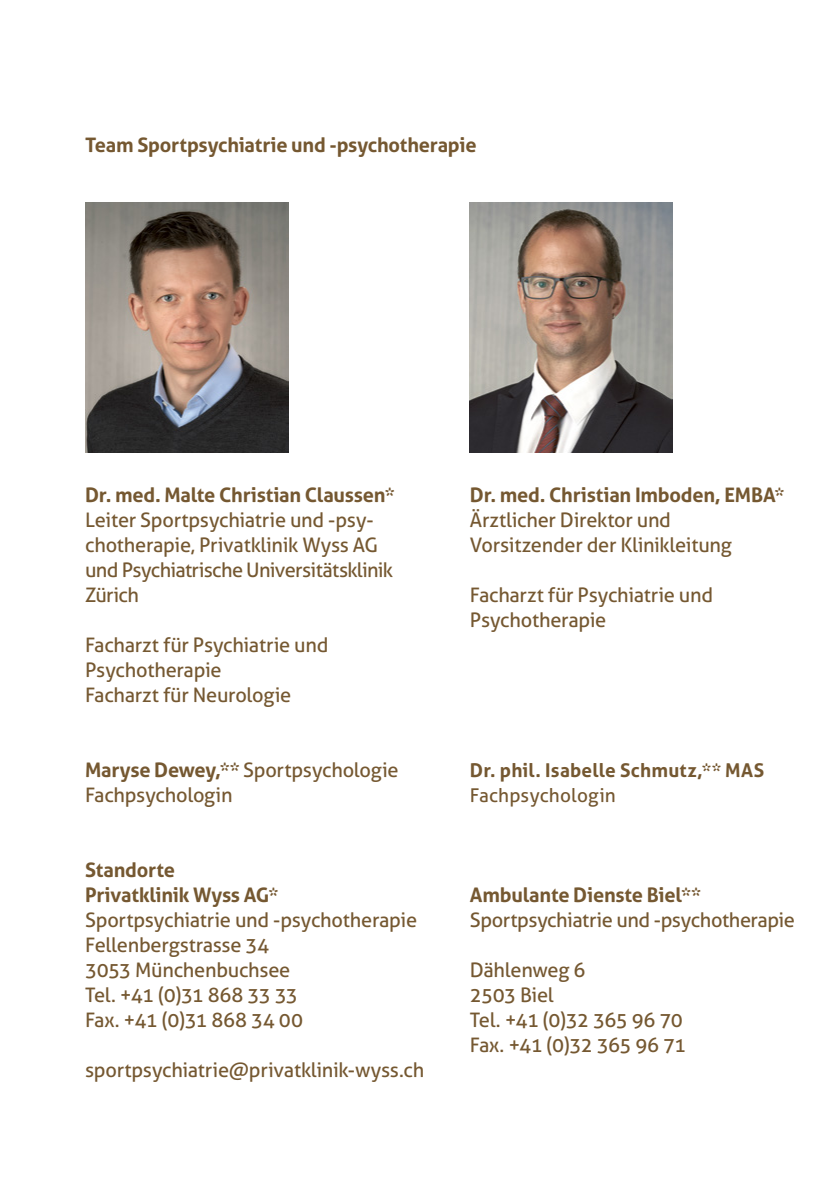
<style>
.page{position:relative;width:823px;height:1191px;background:#fff}
.page>*{position:absolute;margin:0;border:0;box-sizing:border-box;transform-origin:0 0}
.t1{font:20px/25px "Aller";letter-spacing:-.015em;color:#755831}
.t2{font:700 20px/25px "Aller";letter-spacing:-.01em;color:#755831}
.t3{font:700 19px "Aller";letter-spacing:.01em;color:#755831}
.t4{font:19px "Aller";letter-spacing:.005em;color:#755831}
.s1{font-weight:700}
</style>
<div class="page">
<img style="left:85px;top:203px;width:203px;height:250px">
<img style="left:469px;top:203px;width:203px;height:250px">
<p class="t2" style="left:85px;top:132px;width:393px">Team Sportpsychiatrie und -psychotherapie</p>
<p class="t2" style="left:85px;top:482px;width:311px">Dr. med. Malte Christian Claussen*</p>
<p class="t1" style="left:85px;top:507px;width:309px">Leiter Sportpsychiatrie und -psy&shy;chotherapie, Privatklinik Wyss AG und Psychiatrische Universitätsklinik<br>Zürich</p>
<p class="t1" style="left:85px;top:632px;width:245px">Facharzt für Psychiatrie und<br>Psychotherapie<br>Facharzt für Neurologie</p>
<p class="t2" style="left:469px;top:482px;width:316px">Dr. med. Christian Imboden, EMBA*</p>
<p class="t1" style="left:469px;top:507px;width:263px">Ärztlicher Direktor und<br>Vorsitzender der Klinikleitung</p>
<p class="t1" style="left:469px;top:582px;width:245px">Facharzt für Psychiatrie und<br>Psychotherapie</p>
<p class="t1" style="left:85px;top:757px;width:315px"><span class="s1">Maryse Dewey,**</span> Sportpsychologie<br>Fachpsychologin</p>
<p class="t3" style="left:469px;top:759px;width:296px">Dr. phil. Isabelle Schmutz,** MAS</p>
<p class="t4" style="left:469px;top:784px;width:147px">Fachpsychologin</p>
<p class="t2" style="left:85px;top:857px;width:194px">Standorte<br>Privatklinik Wyss AG*</p>
<p class="t1" style="left:85px;top:907px;width:333px">Sportpsychiatrie und -psychotherapie<br>Fellenbergstrasse 34<br>3053 Münchenbuchsee<br>Tel. +41 (0)31 868 33 33<br>Fax. +41 (0)31 868 34 00</p>
<p class="t1" style="left:85px;top:1057px;width:340px">sportpsychiatrie@privatklinik-wyss.ch</p>
<p class="t2" style="left:469px;top:882px;width:232px">Ambulante Dienste Biel**</p>
<p class="t1" style="left:469px;top:907px;width:326px">Sportpsychiatrie und -psychotherapie</p>
<p class="t1" style="left:469px;top:957px;width:218px">Dählenweg 6<br>2503 Biel<br>Tel. +41 (0)32 365 96 70<br>Fax. +41 (0)32 365 96 71</p>
</div>
